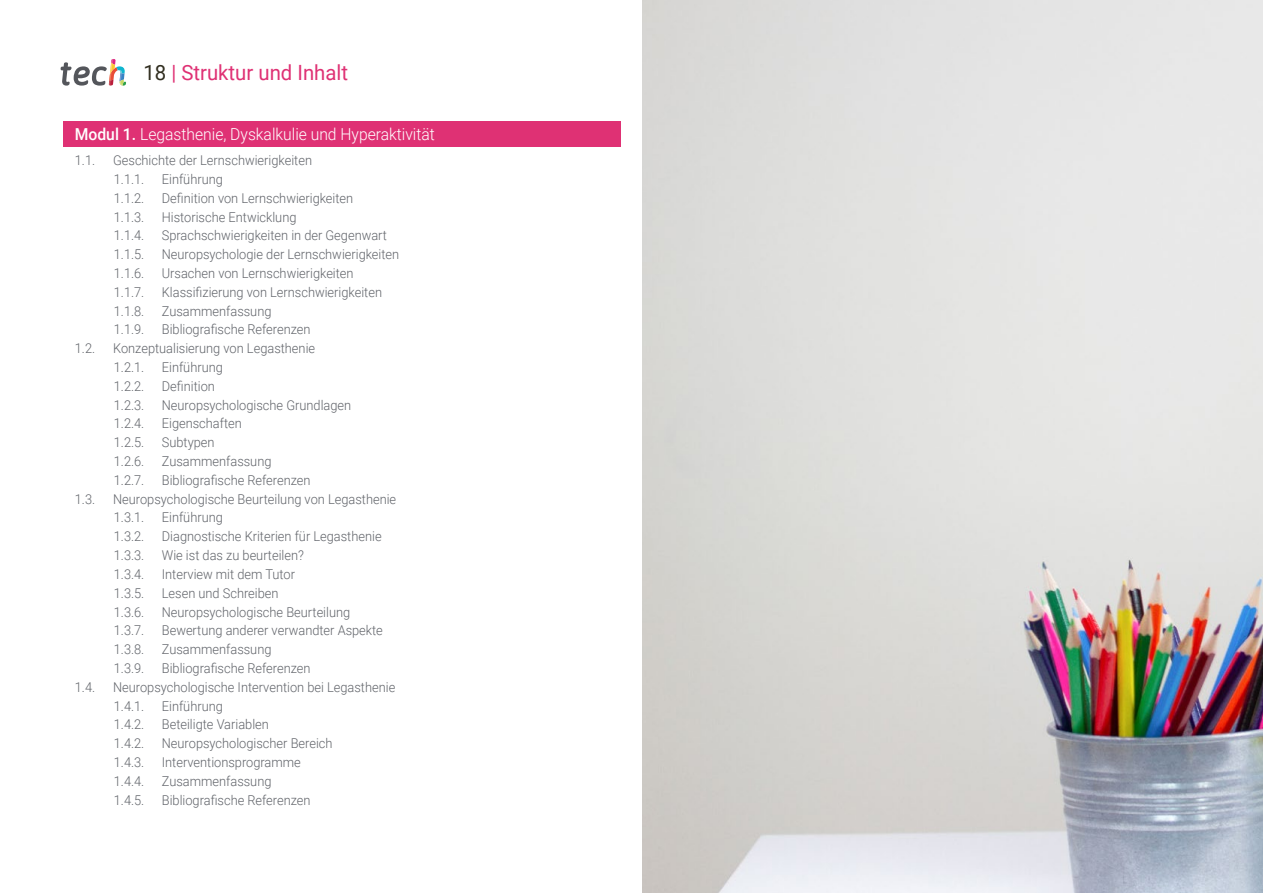
<style>
.page{position:relative;width:1263px;height:893px;background:#fff}
.page>*{position:absolute;margin:0;border:0;box-sizing:border-box;transform-origin:0 0}
.t1{font:21px "Roboto";color:#df3174}
.t2{font:300 16.5px "Roboto";color:#fff;scale:.95 1}
.t3{font:300 13.5px/18.8px "Roboto";color:#61646a;scale:.95 1}
.s1{color:#312e20}
.s2{font-weight:500}
</style>
<div class="page">
<div style="left:64px;top:121px;width:557px;height:25px;background:#df3174"></div>
<svg style="left:61px;top:59px;width:65px;height:27px"></svg>
<img style="left:642px;top:0;width:621px;height:893px">
<h1 class="t1" style="left:144px;top:57px;width:206px"><span class="s1">18</span> | Struktur und Inhalt</h1>
<p class="t2" style="left:75px;top:123px;width:381px"><span class="s2">Modul 1.</span> Legasthenie, Dyskalkulie und Hyperaktivität</p>
<p class="t3" style="left:75px;top:150px;width:23px">1.1.</p>
<p class="t3" style="left:113px;top:150px;width:211px">Geschichte der Lernschwierigkeiten<br>1.1.1.</p>
<p class="t3" style="left:162px;top:169px;width:66px">Einführung</p>
<p class="t3" style="left:114px;top:188px;width:34px">1.1.2.</p>
<p class="t3" style="left:162px;top:188px;width:203px">Definition von Lernschwierigkeiten</p>
<p class="t3" style="left:114px;top:207px;width:34px">1.1.3.</p>
<p class="t3" style="left:162px;top:207px;width:143px">Historische Entwicklung</p>
<p class="t3" style="left:114px;top:226px;width:34px">1.1.4.</p>
<p class="t3" style="left:162px;top:226px;width:238px">Sprachschwierigkeiten in der Gegenwart</p>
<p class="t3" style="left:114px;top:244px;width:34px">1.1.5.</p>
<p class="t3" style="left:162px;top:244px;width:251px">Neuropsychologie der Lernschwierigkeiten</p>
<p class="t3" style="left:114px;top:263px;width:34px">1.1.6.</p>
<p class="t3" style="left:162px;top:263px;width:203px">Ursachen von Lernschwierigkeiten</p>
<p class="t3" style="left:114px;top:282px;width:34px">1.1.7.</p>
<p class="t3" style="left:162px;top:282px;width:233px">Klassifizierung von Lernschwierigkeiten</p>
<p class="t3" style="left:114px;top:301px;width:34px">1.1.8.</p>
<p class="t3" style="left:162px;top:301px;width:117px">Zusammenfassung</p>
<p class="t3" style="left:114px;top:320px;width:34px">1.1.9.</p>
<p class="t3" style="left:162px;top:320px;width:158px">Bibliografische Referenzen</p>
<p class="t3" style="left:75px;top:338px;width:23px">1.2.</p>
<p class="t3" style="left:113px;top:338px;width:214px">Konzeptualisierung von Legasthenie<br>1.2.1.</p>
<p class="t3" style="left:162px;top:357px;width:66px">Einführung</p>
<p class="t3" style="left:114px;top:376px;width:34px">1.2.2.</p>
<p class="t3" style="left:162px;top:376px;width:57px">Definition</p>
<p class="t3" style="left:114px;top:395px;width:34px">1.2.3.</p>
<p class="t3" style="left:162px;top:395px;width:201px">Neuropsychologische Grundlagen</p>
<p class="t3" style="left:114px;top:414px;width:34px">1.2.4.</p>
<p class="t3" style="left:162px;top:414px;width:86px">Eigenschaften</p>
<p class="t3" style="left:114px;top:433px;width:34px">1.2.5.</p>
<p class="t3" style="left:162px;top:433px;width:57px">Subtypen</p>
<p class="t3" style="left:114px;top:451px;width:34px">1.2.6.</p>
<p class="t3" style="left:162px;top:451px;width:117px">Zusammenfassung</p>
<p class="t3" style="left:114px;top:470px;width:34px">1.2.7.</p>
<p class="t3" style="left:162px;top:470px;width:158px">Bibliografische Referenzen</p>
<p class="t3" style="left:75px;top:489px;width:23px">1.3.</p>
<p class="t3" style="left:113px;top:489px;width:299px">Neuropsychologische Beurteilung von Legasthenie<br>1.3.1.</p>
<p class="t3" style="left:162px;top:508px;width:66px">Einführung</p>
<p class="t3" style="left:114px;top:527px;width:34px">1.3.2.</p>
<p class="t3" style="left:162px;top:527px;width:233px">Diagnostische Kriterien für Legasthenie</p>
<p class="t3" style="left:114px;top:545px;width:34px">1.3.3.</p>
<p class="t3" style="left:162px;top:545px;width:151px">Wie ist das zu beurteilen?</p>
<p class="t3" style="left:114px;top:564px;width:34px">1.3.4.</p>
<p class="t3" style="left:162px;top:564px;width:142px">Interview mit dem Tutor</p>
<p class="t3" style="left:114px;top:583px;width:34px">1.3.5.</p>
<p class="t3" style="left:162px;top:583px;width:124px">Lesen und Schreiben</p>
<p class="t3" style="left:114px;top:602px;width:34px">1.3.6.</p>
<p class="t3" style="left:162px;top:602px;width:200px">Neuropsychologische Beurteilung</p>
<p class="t3" style="left:114px;top:621px;width:34px">1.3.7.</p>
<p class="t3" style="left:162px;top:621px;width:234px">Bewertung anderer verwandter Aspekte</p>
<p class="t3" style="left:114px;top:639px;width:34px">1.3.8.</p>
<p class="t3" style="left:162px;top:639px;width:117px">Zusammenfassung</p>
<p class="t3" style="left:114px;top:658px;width:34px">1.3.9.</p>
<p class="t3" style="left:162px;top:658px;width:158px">Bibliografische Referenzen</p>
<p class="t3" style="left:75px;top:677px;width:23px">1.4.</p>
<p class="t3" style="left:113px;top:677px;width:299px">Neuropsychologische Intervention bei Legasthenie<br>1.4.1.</p>
<p class="t3" style="left:162px;top:696px;width:66px">Einführung</p>
<p class="t3" style="left:114px;top:715px;width:34px">1.4.2.</p>
<p class="t3" style="left:162px;top:715px;width:114px">Beteiligte Variablen</p>
<p class="t3" style="left:114px;top:733px;width:34px">1.4.2.</p>
<p class="t3" style="left:162px;top:733px;width:181px">Neuropsychologischer Bereich</p>
<p class="t3" style="left:114px;top:752px;width:34px">1.4.3.</p>
<p class="t3" style="left:162px;top:752px;width:148px">Interventionsprogramme</p>
<p class="t3" style="left:114px;top:771px;width:34px">1.4.4.</p>
<p class="t3" style="left:162px;top:771px;width:117px">Zusammenfassung</p>
<p class="t3" style="left:114px;top:790px;width:34px">1.4.5.</p>
<p class="t3" style="left:162px;top:790px;width:158px">Bibliografische Referenzen</p>
</div>
